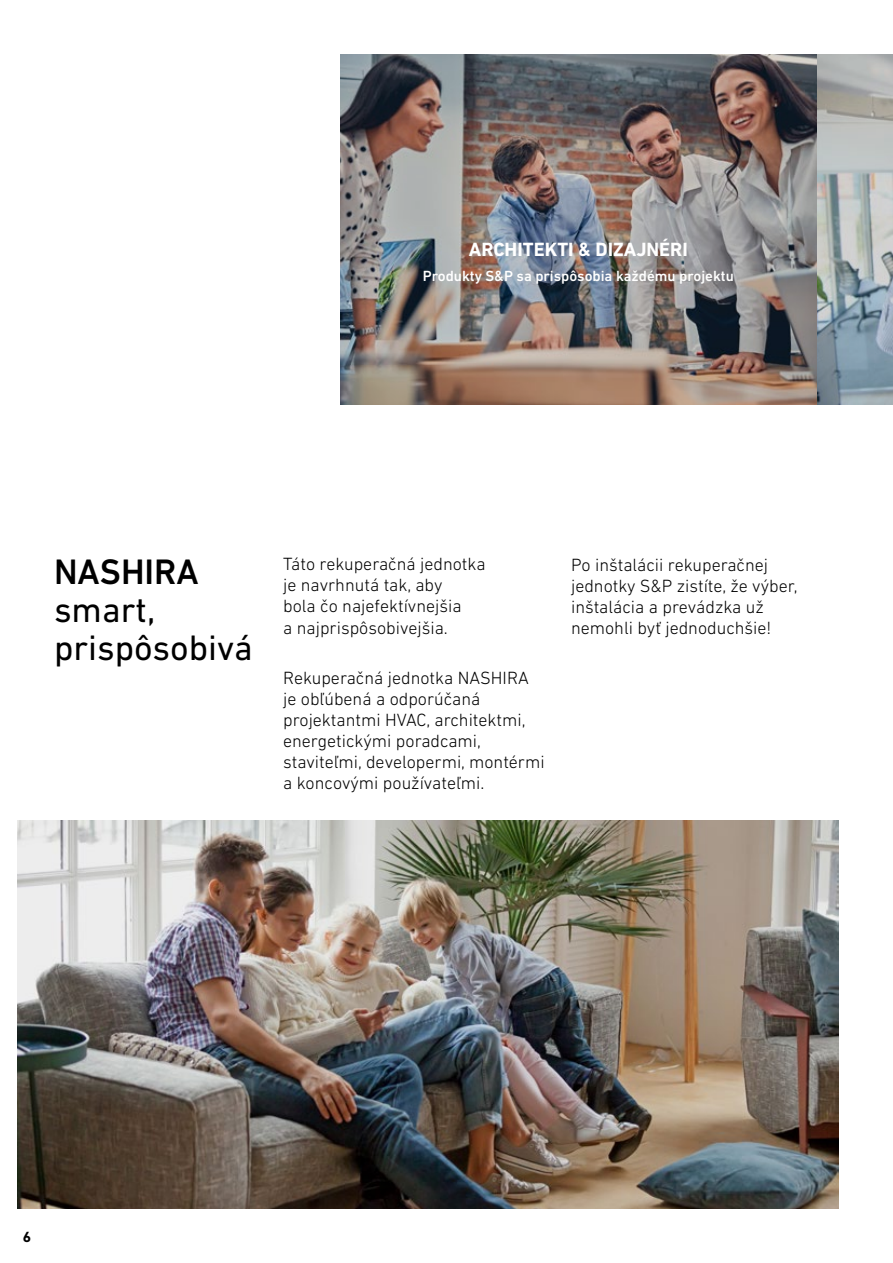
<style>
.page{position:relative;width:893px;height:1263px;background:#fff}
.page>*{position:absolute;margin:0;border:0;box-sizing:border-box;transform-origin:0 0}
.t1{font:36px/38.1px "DIN Next LT Pro";color:#000}
.t2{font:500 36px "DIN Next LT Pro";color:#000}
.t3{font:700 19.5px "DIN Next LT Pro";color:#fff}
.t4{font:300 18px/21px "DIN Next LT Pro";color:#000}
.t5{font:500 15px "DIN Next LT Pro";color:#fff}
.t6{font:700 15px "DIN Next LT Pro";color:#000}
</style>
<div class="page">
<img style="left:340px;top:54px;width:553px;height:351px">
<img style="left:17px;top:821px;width:822px;height:388px">
<p class="t3" style="left:469px;top:238px;width:221px">ARCHITEKTI &amp; DIZAJNÉRI</p>
<p class="t5" style="left:423px;top:267px;width:313px">Produkty S&amp;P sa prispôsobia každému projektu</p>
<h1 class="t2" style="left:54px;top:551px;width:146px">NASHIRA</h1>
<h1 class="t1" style="left:54px;top:590px;width:200px">smart, prispôsobivá</h1>
<p class="t4" style="left:283px;top:554px;width:204px">Táto rekuperačná jednotka je navrhnutá tak, aby<br>bola čo najefektívnejšia<br>a najprispôsobivejšia.</p>
<p class="t4" style="left:283px;top:667px;width:263px">Rekuperačná jednotka NASHIRA je obľúbená a odporúčaná projektantmi HVAC, architektmi, energetickými poradcami, staviteľmi, developermi, montérmi a koncovými používateľmi.</p>
<p class="t4" style="left:571px;top:554px;width:228px">Po inštalácii rekuperačnej jednotky S&amp;P zistíte, že výber, inštalácia a prevádzka už nemohli byť jednoduchšie!</p>
<p class="t6" style="left:23px;top:1228px;width:10px">6</p>
</div>
